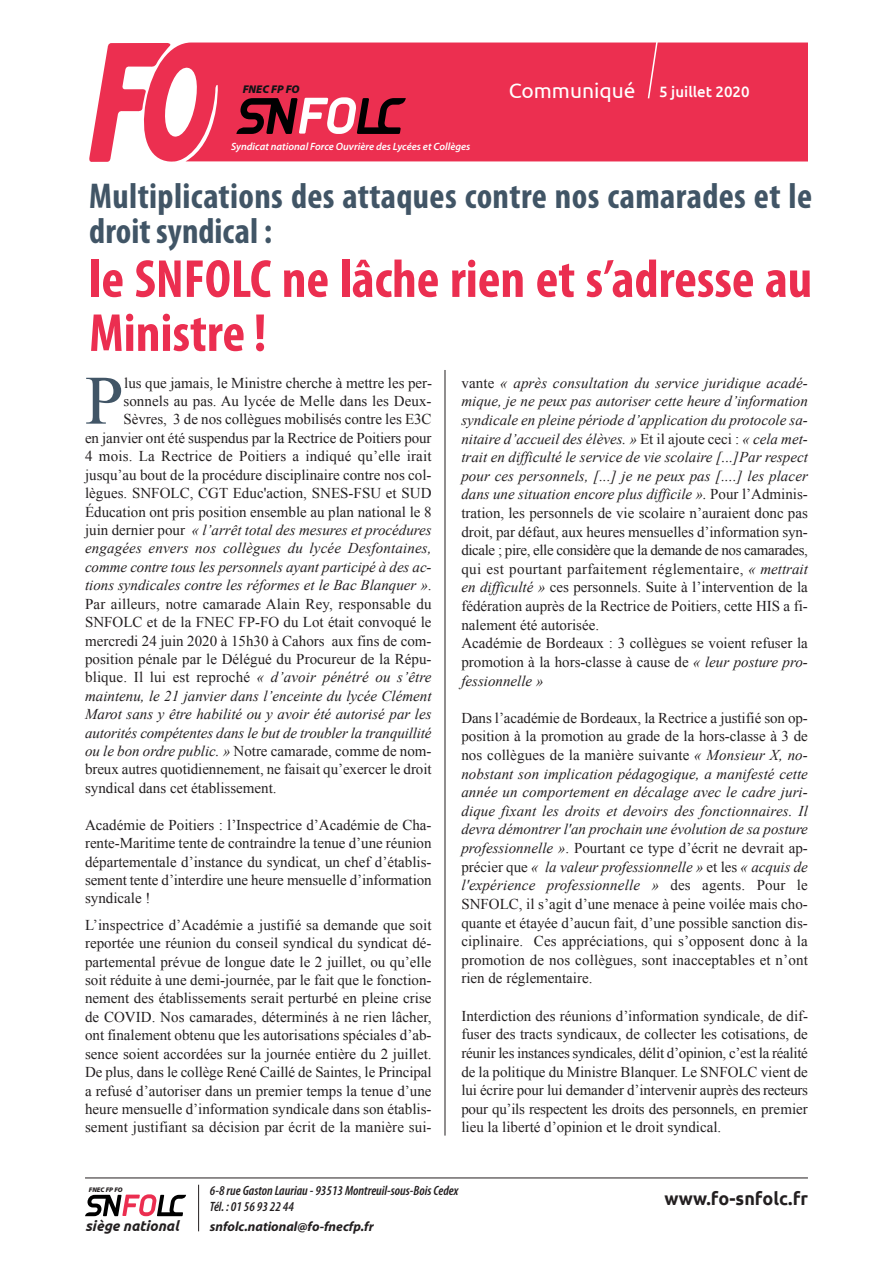
<style>
.page{position:relative;width:893px;height:1263px;background:#fff}
.page>*{position:absolute;margin:0;border:0;box-sizing:border-box;transform-origin:0 0}
.t1{font:69.3px "Times New Roman";color:#415566}
.t2{font:700 condensed 54px/54px "Myriad Pro";color:#eb2e50}
.t3{font:700 condensed 36px/34.5px "Myriad Pro";letter-spacing:.01em;color:#415566}
.t4{font:700 18px "Ubuntu";color:#231f20}
.t5{font:15px/18.6px "Times New Roman";color:#231f20;text-align:justify}
.t6{font:italic 15px "Times New Roman";color:#231f20}
.t7{font:500 15px "Ubuntu";color:#fff}
.t8{font:italic 700 14.4px "Ubuntu";color:#231f20}
.t9{font:italic 600 condensed 13.5px/16.2px "Myriad Pro";color:#231f20}
.t10{font:italic 700 13.5px "Myriad Pro";color:#231f20}
.t11{font:italic 900 11.25px "Myriad Pro";color:#111416}
.t12{font:italic 600 10.5px "Myriad Pro";color:#fff}
.t13{font:italic 900 6.75px "Myriad Pro";color:#231f20}
.s1{font-weight:400;font-size:21px}
.s2{font-style:italic}
.s3{font-style:normal}
</style>
<div class="page">
<hr style="left:445px;top:370px;width:1px;height:765px;background:#231f20">
<div style="left:172px;top:43px;width:636px;height:119px;background:#ec2f50"></div>
<svg style="left:89px;top:43px;width:83px;height:119px"></svg>
<svg style="left:236px;top:97px;width:170px;height:37px;background:#a64153"></svg>
<svg style="left:647px;top:42px;width:13px;height:58px"></svg>
<svg style="left:85px;top:1194px;width:101px;height:22px"></svg>
<hr style="left:85px;top:1177px;width:723px;height:1px;background:#231f20">
<hr style="left:198px;top:1185px;width:1px;height:46px;background:#231f20">
<p class="t11" style="left:243px;top:85px;width:58px">FNEC FP FO</p>
<p class="t12" style="left:231px;top:142px;width:241px">Syndicat national Force Ouvrière des Lycées et Collèges</p>
<p class="t7" style="left:509px;top:83px;width:242px"><span class="s1">Communiqué</span> 5 juillet 2020</p>
<h3 class="t3" style="left:89px;top:182px;width:724px">Multiplications des attaques contre nos camarades et le droit syndical :</h3>
<h2 class="t2" style="left:89px;top:257px;width:724px">le SNFOLC ne lâche rien et s’adresse au<br>Ministre !</h2>
<h1 class="t1" style="left:85px;top:362px;width:40px">P</h1>
<p class="t5" style="left:124px;top:373px;width:309px">lus que jamais, le Ministre cherche à mettre les per-</p>
<p class="t5" style="left:461px;top:373px;width:348px;text-align:left">vante <span class="s2">« après consultation du service juridique acadé&shy;mique, je ne peux pas autoriser cette heure d’information syndicale en pleine période d’application du protocole sa&shy;nitaire d’accueil des élèves. »</span> Et il ajoute ceci : <span class="s2">« cela met&shy;trait en difficulté le service de vie scolaire [...]Par respect pour ces personnels, [...] je ne peux pas [....] les placer dans une situation encore plus difficile ».</span> Pour l’Adminis&shy;tration, les personnels de vie scolaire n’auraient donc pas droit, par défaut, aux heures mensuelles d’information syn&shy;dicale ; pire, elle considère que la demande de nos camarades, qui est pourtant parfaitement réglementaire, <span class="s2">« mettrait en difficulté »</span> ces personnels. Suite à l’intervention de la fédération auprès de la Rectrice de Poitiers, cette HIS a fi&shy;nalement été autorisée.<br>Académie de Bordeaux : 3 collègues se voient refuser la promotion à la hors-classe à cause de <span class="s2">« leur posture pro&shy;fessionnelle »</span></p>
<p class="t5" style="left:461px;top:708px;width:348px">Dans l’académie de Bordeaux, la Rectrice a justifié son op&shy;position à la promotion au grade de la hors-classe à 3 de nos collègues de la manière suivante <span class="s2">« Monsieur X, no&shy;nobstant son implication pédagogique, a manifesté cette année un comportement en décalage avec le cadre juri&shy;dique fixant les droits et devoirs des fonctionnaires. Il devra démontrer l'an prochain une évolution de sa posture professionnelle »</span>. Pourtant ce type d’écrit ne devrait ap&shy;précier que <span class="s2">« la valeur professionnelle »</span> et les <span class="s2">« acquis de l'expérience professionnelle »</span> des agents. Pour le SNFOLC, il s’agit d’une menace à peine voilée mais cho&shy;quante et étayée d’aucun fait, d’une possible sanction dis&shy;ciplinaire. Ces appréciations, qui s’opposent donc à la promotion de nos collègues, sont inacceptables et n’ont rien de réglementaire.</p>
<p class="t5" style="left:461px;top:1006px;width:348px">Interdiction des réunions d’information syndicale, de dif&shy;fuser des tracts syndicaux, de collecter les cotisations, de réunir les instances syndicales, délit d’opinion, c’est la réalité de la politique du Ministre Blanquer. Le SNFOLC vient de lui écrire pour lui demander d’intervenir auprès des recteurs pour qu’ils respectent les droits des personnels, en premier lieu la liberté d’opinion et le droit syndical.</p>
<p class="t5" style="left:123px;top:392px;width:310px">sonnels au pas. Au lycée de Melle dans les Deux-</p>
<p class="t5" style="left:123px;top:410px;width:310px">Sèvres, 3 de nos collègues mobilisés contre les E3C</p>
<p class="t5" style="left:85px;top:428px;width:348px">en janvier ont été suspendus par la Rectrice de Poitiers pour</p>
<p class="t5" style="left:85px;top:447px;width:348px">4 mois. La Rectrice de Poitiers a indiqué qu’elle irait</p>
<p class="t5" style="left:85px;top:465px;width:348px">jusqu’au bout de la procédure disciplinaire contre nos col-</p>
<p class="t5" style="left:85px;top:484px;width:348px">lègues. SNFOLC, CGT Educ'action, SNES-FSU et SUD</p>
<p class="t5" style="left:85px;top:502px;width:348px">Éducation ont pris position ensemble au plan national le 8</p>
<p class="t6" style="left:85px;top:522px;width:348px"><span class="s3">juin dernier pour</span> « l’arrêt total des mesures et procédures</p>
<p class="t6" style="left:85px;top:540px;width:348px">engagées envers nos collègues du lycée Desfontaines,</p>
<p class="t6" style="left:85px;top:558px;width:348px">comme contre tous les personnels ayant participé à des ac-</p>
<p class="t6" style="left:85px;top:577px;width:348px">tions syndicales contre les réformes et le Bac Blanquer »<span class="s3">.</span></p>
<p class="t5" style="left:85px;top:594px;width:348px">Par ailleurs, notre camarade Alain Rey, responsable du</p>
<p class="t5" style="left:85px;top:613px;width:348px">SNFOLC et de la FNEC FP-FO du Lot était convoqué le</p>
<p class="t5" style="left:85px;top:631px;width:348px">mercredi 24 juin 2020 à 15h30 à Cahors aux fins de com-</p>
<p class="t5" style="left:85px;top:650px;width:348px">position pénale par le Délégué du Procureur de la Répu-</p>
<p class="t5" style="left:85px;top:668px;width:348px">blique. Il lui est reproché <span class="s2">« d’avoir pénétré ou s’être</span></p>
<p class="t6" style="left:85px;top:687px;width:348px">maintenu, le 21 janvier dans l’enceinte du lycée Clément</p>
<p class="t6" style="left:85px;top:706px;width:348px">Marot sans y être habilité ou y avoir été autorisé par les</p>
<p class="t6" style="left:85px;top:724px;width:348px">autorités compétentes dans le but de troubler la tranquillité</p>
<p class="t5" style="left:85px;top:742px;width:348px"><span class="s2">ou le bon ordre public. »</span> Notre camarade, comme de nom-</p>
<p class="t5" style="left:85px;top:760px;width:348px">breux autres quotidiennement, ne faisait qu’exercer le droit</p>
<p class="t5" style="left:85px;top:778px;width:193px">syndical dans cet établissement.</p>
<p class="t5" style="left:85px;top:815px;width:348px">Académie de Poitiers : l’Inspectrice d’Académie de Cha&shy;rente-Maritime tente de contraindre la tenue d’une réunion départementale d’instance du syndicat, un chef d’établis&shy;sement tente d’interdire une heure mensuelle d’information syndicale !</p>
<p class="t5" style="left:85px;top:915px;width:348px">L’inspectrice d’Académie a justifié sa demande que soit reportée une réunion du conseil syndical du syndicat dé&shy;partemental prévue de longue date le 2 juillet, ou qu’elle soit réduite à une demi-journée, par le fait que le fonction&shy;nement des établissements serait perturbé en pleine crise de COVID. Nos camarades, déterminés à ne rien lâcher, ont finalement obtenu que les autorisations spéciales d’ab&shy;sence soient accordées sur la journée entière du 2 juillet.<br>De plus, dans le collège René Caillé de Saintes, le Principal a refusé d’autoriser dans un premier temps la tenue d’une heure mensuelle d’information syndicale dans son établis&shy;sement justifiant sa décision par écrit de la manière sui-</p>
<p class="t13" style="left:89px;top:1187px;width:35px">FNEC FP FO</p>
<p class="t8" style="left:85px;top:1217px;width:95px">siège national</p>
<p class="t9" style="left:210px;top:1183px;width:250px">6-8 rue Gaston Lauriau - 93513Montreuil-sous-BoisCedex<br>Tél. : 01 56 93 22 44</p>
<p class="t10" style="left:210px;top:1221px;width:165px">snfolc.national@fo-fnecfp.fr</p>
<p class="t4" style="left:664px;top:1188px;width:145px">www.fo-snfolc.fr</p>
</div>
